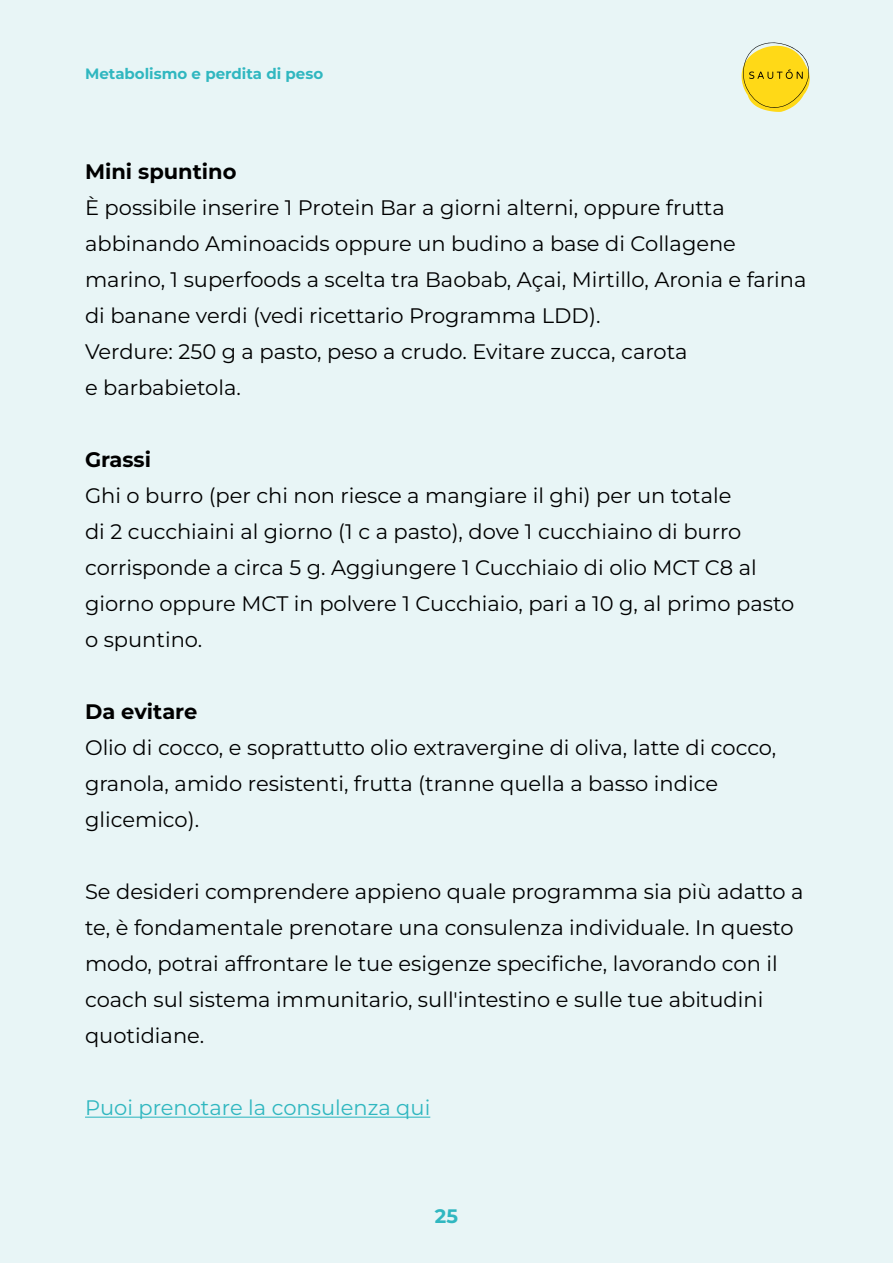
<style>
.page{position:relative;width:893px;height:1263px;background:#e8f5f6}
.page>*{position:absolute;margin:0;border:0;box-sizing:border-box;transform-origin:0 0}
.t1{font:21px/36px "Montserrat";color:#000}
.t2{font:21px "Montserrat";color:#30b7c0}
.t3{font:700 21px "Montserrat";color:#000}
.t4{font:700 19.5px "Montserrat";color:#30b7c0}
.t5{font:700 15px "Montserrat";color:#30b7c0}
</style>
<div class="page">
<hr style="left:85px;top:1117px;width:345px;height:1px;background:#30b7c0">
<svg style="left:741px;top:42px;width:69px;height:70px"></svg>
<p class="t5" style="left:85px;top:64px;width:240px">Metabolismo e perdita di peso</p>
<p class="t3" style="left:85px;top:157px;width:153px">Mini spuntino</p>
<p class="t1" style="left:85px;top:189px;width:723px">È possibile inserire 1 Protein Bar a giorni alterni, oppure frutta abbinando Aminoacids oppure un budino a base di Collagene marino, 1 superfoods a scelta tra Baobab, Açai, Mirtillo, Aronia e farina di banane verdi (vedi ricettario Programma LDD).<br>Verdure: 250 g a pasto, peso a crudo. Evitare zucca, carota<br>e barbabietola.</p>
<p class="t3" style="left:85px;top:445px;width:68px">Grassi</p>
<p class="t1" style="left:85px;top:477px;width:711px">Ghi o burro (per chi non riesce a mangiare il ghi) per un totale<br>di 2 cucchiaini al giorno (1 c a pasto), dove 1 cucchiaino di burro corrisponde a circa 5 g. Aggiungere 1 Cucchiaio di olio MCT C8 al giorno oppure MCT in polvere 1 Cucchiaio, pari a 10 g, al primo pasto o spuntino.</p>
<p class="t3" style="left:85px;top:697px;width:114px">Da evitare</p>
<p class="t1" style="left:85px;top:729px;width:693px">Olio di cocco, e soprattutto olio extravergine di oliva, latte di cocco, granola, amido resistenti, frutta (tranne quella a basso indice glicemico).</p>
<p class="t1" style="left:85px;top:873px;width:720px">Se desideri comprendere appieno quale programma sia più adatto a te, è fondamentale prenotare una consulenza individuale. In questo modo, potrai affrontare le tue esigenze specifiche, lavorando con il coach sul sistema immunitario, sull'intestino e sulle tue abitudini quotidiane.</p>
<p class="t2" style="left:85px;top:1093px;width:347px">Puoi prenotare la consulenza qui</p>
<p class="t4" style="left:435px;top:1202px;width:25px">25</p>
</div>
